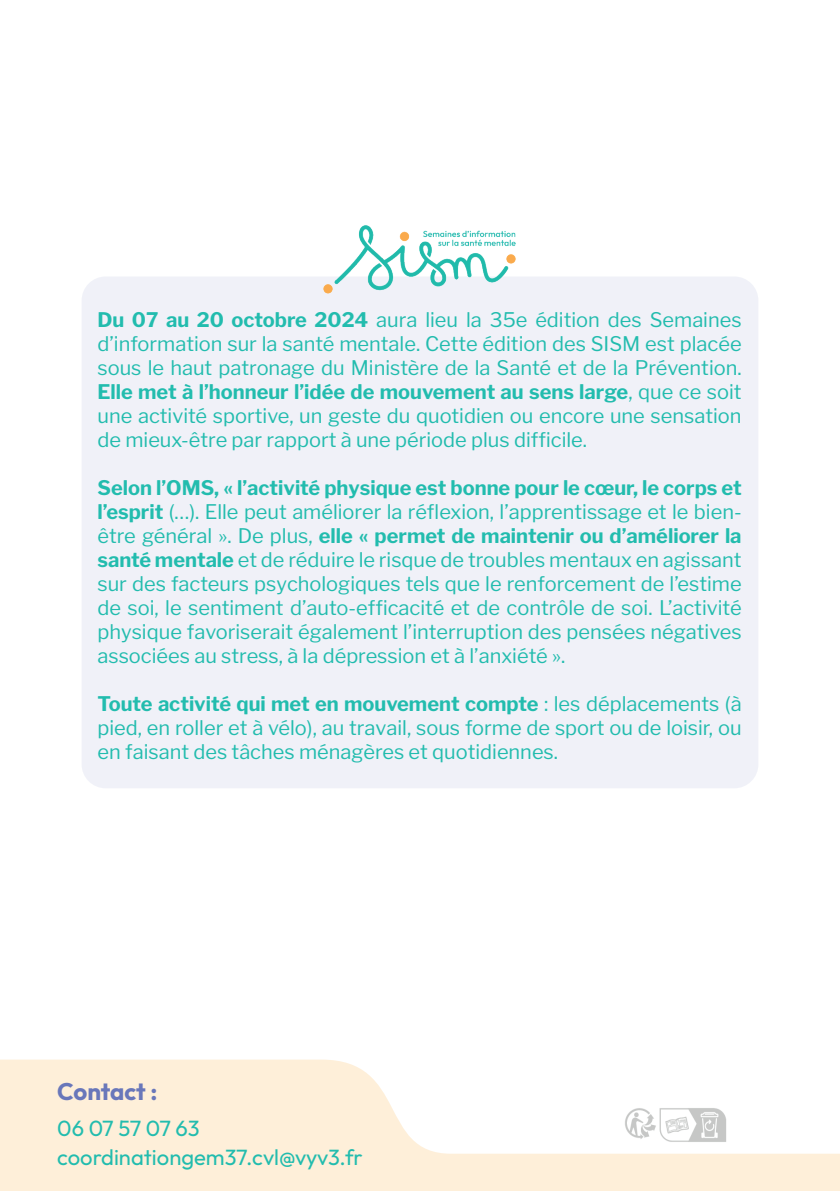
<style>
.page{position:relative;width:840px;height:1191px;background:#fff}
.page>*{position:absolute;margin:0;border:0;box-sizing:border-box;transform-origin:0 0}
.t1{font:700 24px "Outfit";letter-spacing:-.005em;color:#6977ba}
.t2{font:22px "Outfit";color:#22bcae}
.t3{font:20px/24px "Libre Franklin";color:#22bcae;text-align:justify}
.s1{font-weight:700}
</style>
<div class="page">
<div style="left:81px;top:276px;width:677px;height:512px;background:#f0f1f8;border-radius:24px"></div>
<svg style="left:0;top:1059px;width:839px;height:132px;fill:#feefd9"></svg>
<img style="left:620px;top:1104px;width:108px;height:41px">
<img style="left:323px;top:225px;width:193px;height:69px">
<p class="t3" style="left:97px;top:308px;width:645px"><span class="s1">Du 07 au 20 octobre 2024</span> aura lieu la 35e édition des Semaines d’information sur la santé mentale. Cette édition des SISM est placée sous le haut patronage du Ministère de la Santé et de la Prévention.<br><span class="s1">Elle met à l’honneur l’idée de mouvement au sens large</span>, que ce soit une activité sportive, un geste du quotidien ou encore une sensation de mieux-être par rapport à une période plus difficile.</p>
<p class="t3" style="left:97px;top:476px;width:645px"><span class="s1">Selon l’OMS, « l’activité physique est bonne pour le cœur, le corps et l’esprit</span> (…). Elle peut améliorer la réflexion, l’apprentissage et le bien&shy;être général ». De plus, <span class="s1">elle « permet de maintenir ou d’améliorer la santé mentale</span> et de réduire le risque de troubles mentaux en agissant sur des facteurs psychologiques tels que le renforcement de l’estime de soi, le sentiment d’auto-efficacité et de contrôle de soi. L’activité physique favoriserait également l’interruption des pensées négatives associées au stress, à la dépression et à l’anxiété ».</p>
<p class="t3" style="left:97px;top:692px;width:645px"><span class="s1">Toute activité qui met en mouvement compte</span> : les déplacements (à pied, en roller et à vélo), au travail, sous forme de sport ou de loisir, ou en faisant des tâches ménagères et quotidiennes.</p>
<p class="t1" style="left:57px;top:1077px;width:102px">Contact :</p>
<p class="t2" style="left:57px;top:1115px;width:144px">06 07 57 07 63</p>
<p class="t2" style="left:57px;top:1144px;width:307px">coordinationgem37.cvl@vyv3.fr</p>
</div>
